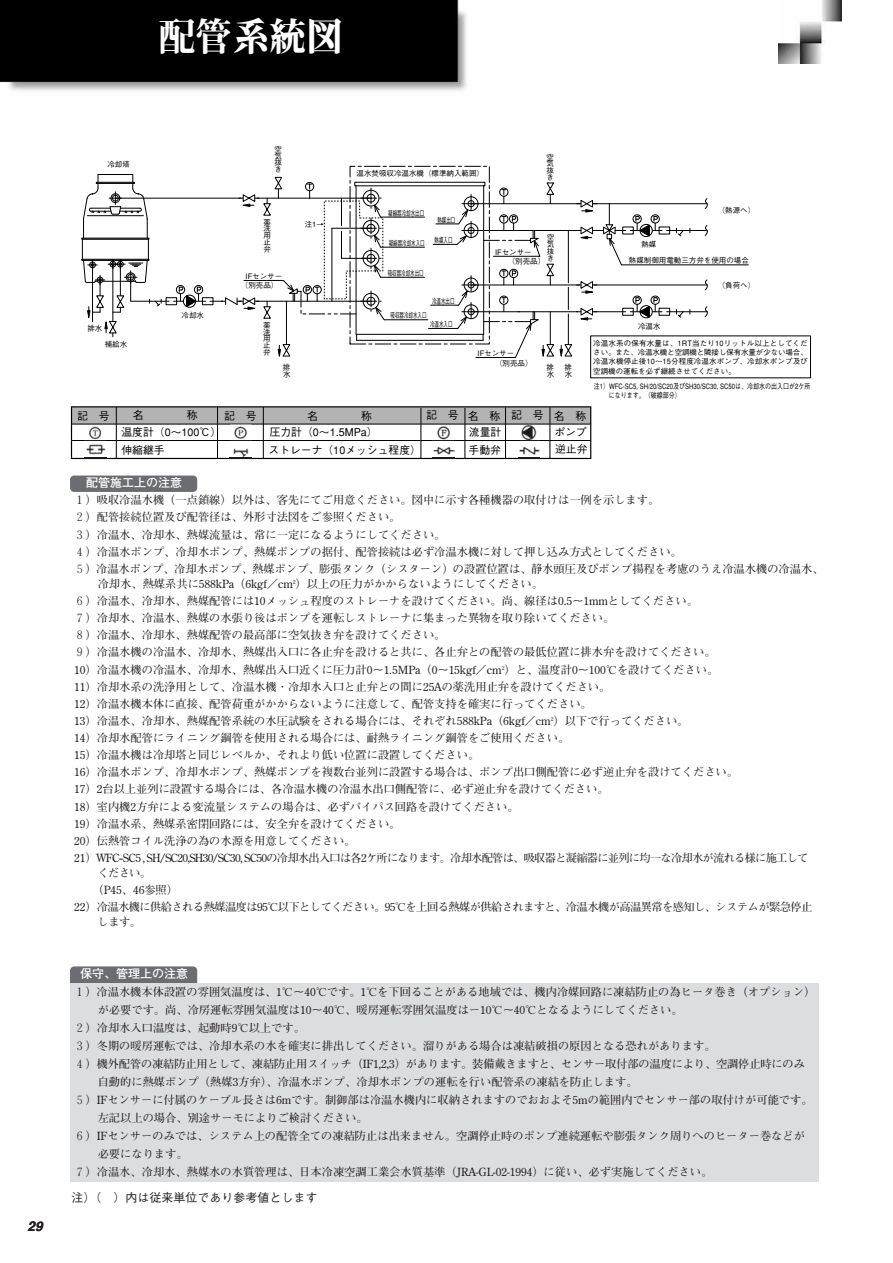
<style>
.page{position:relative;width:893px;height:1263px;background:#fff}
.page>*{position:absolute;margin:0;border:0;box-sizing:border-box;transform-origin:0 0}
.t1{font:39px "Midashi Min MA31";color:#fff;scale:.95 1}
.t2{font:500 12px "Gothic BBB";color:#231f20}
.t3{font:700 12px "Futo Go B101";color:#fff}
.t4{font:700 11.25px/17.1px "Futo Min A101";color:#231f20}
.t5{font:700 11.25px "Futo Min A101";letter-spacing:-.05em;color:#231f20}
.t6{font:500 10.8px/18.1px "Gothic BBB";color:#000}
.t7{font:500 7.5px/6.8px "Gothic BBB";color:#000;text-align:justify}
.t8{font:500 7.5px/9px "Gothic BBB";color:#000;scale:.8 1}
.t9{font:500 7.5px "Gothic BBB";color:#000;scale:.6 1}
</style>
<div class="page">
<img style="left:0;top:0;width:467px;height:91px">
<svg style="left:778px;top:0;width:64px;height:64px"></svg>
<hr style="left:667px;top:311px;width:40px;height:1px;background:#000">
<div style="left:659px;top:308px;width:11px;height:7px;border:1px solid #000"></div>
<div style="left:622px;top:308px;width:11px;height:7px;border:1px solid #000"></div>
<hr style="left:594px;top:311px;width:32px;height:1px;background:#000">
<svg style="left:676px;top:309px;width:8px;height:9px"></svg>
<hr style="left:471px;top:285px;width:108px;height:1px;background:#000">
<div style="left:166px;top:297px;width:11px;height:8px;border:1px solid #000"></div>
<hr style="left:594px;top:285px;width:113px;height:1px;background:#000">
<hr style="left:471px;top:311px;width:107px;height:1px;background:#000">
<hr style="left:131px;top:301px;width:38px;height:1px;background:#000">
<hr style="left:286px;top:301px;width:1px;height:44px;background:#000">
<hr style="left:356px;top:334px;width:128px;height:1px;background:#000">
<hr style="left:357px;top:340px;width:126px;height:1px;background:#000">
<div style="left:350px;top:166px;width:139px;height:178px;border:1px dashed #000"></div>
<hr style="left:356px;top:186px;width:1px;height:148px;background:#000">
<hr style="left:483px;top:186px;width:1px;height:148px;background:#000">
<div style="left:355px;top:182px;width:130px;height:4px;border:1px solid #000"></div>
<hr style="left:471px;top:203px;width:108px;height:1px;background:#000">
<hr style="left:667px;top:230px;width:40px;height:1px;background:#000">
<div style="left:659px;top:227px;width:11px;height:7px;border:1px solid #000"></div>
<svg style="left:676px;top:228px;width:8px;height:8px"></svg>
<hr style="left:594px;top:203px;width:113px;height:1px;background:#000">
<hr style="left:471px;top:230px;width:107px;height:1px;background:#000">
<hr style="left:568px;top:314px;width:1px;height:31px;background:#000">
<svg style="left:568px;top:287px;width:1px;height:22px"></svg>
<hr style="left:568px;top:230px;width:1px;height:53px;background:#000">
<hr style="left:115px;top:198px;width:126px;height:1px;background:#000">
<svg style="left:705px;top:306px;width:2px;height:11px"></svg>
<svg style="left:705px;top:279px;width:2px;height:11px"></svg>
<svg style="left:705px;top:225px;width:2px;height:11px"></svg>
<svg style="left:705px;top:198px;width:2px;height:11px"></svg>
<div style="left:651px;top:296px;width:8px;height:8px;border:1px solid #000;border-radius:50%"></div>
<div style="left:633px;top:296px;width:8px;height:8px;border:1px solid #000;border-radius:50%"></div>
<div style="left:499px;top:188px;width:9px;height:8px;border:1px solid #000;border-radius:50%"></div>
<svg style="left:546px;top:183px;width:8px;height:21px"></svg>
<hr style="left:381px;top:217px;width:43px;height:1px;background:#000">
<svg style="left:433px;top:189px;width:107px;height:68px"></svg>
<hr style="left:621px;top:265px;width:127px;height:1px;background:#000">
<hr style="left:381px;top:247px;width:43px;height:1px;background:#000">
<hr style="left:381px;top:277px;width:43px;height:1px;background:#000">
<hr style="left:384px;top:319px;width:44px;height:1px;background:#000">
<svg style="left:630px;top:297px;width:32px;height:21px"></svg>
<svg style="left:577px;top:308px;width:20px;height:12px"></svg>
<svg style="left:577px;top:281px;width:20px;height:12px"></svg>
<svg style="left:278px;top:344px;width:12px;height:13px"></svg>
<svg style="left:429px;top:264px;width:125px;height:94px"></svg>
<svg style="left:577px;top:200px;width:85px;height:65px"></svg>
<svg style="left:560px;top:344px;width:12px;height:13px"></svg>
<svg style="left:82px;top:174px;width:80px;height:163px"></svg>
<svg style="left:174px;top:177px;width:211px;height:143px"></svg>
<svg style="left:71px;top:406px;width:520px;height:53px"></svg>
<div style="left:70px;top:966px;width:127px;height:28px;background:#6c6d70;border-radius:4px"></div>
<div style="left:70px;top:983px;width:748px;height:199px;background:#dcdddf"></div>
<div style="left:70px;top:475px;width:127px;height:17px;background:#6c6d70;border-radius:4px"></div>
<h1 class="t1" style="left:158px;top:15px;width:196px">配管系統図</h1>
<p class="t7" style="left:107px;top:161px;width:24px">冷却塔</p>
<p class="t7" style="left:275px;top:146px;width:9px">空気抜き</p>
<p class="t7" style="left:357px;top:170px;width:129px">温水焚吸収冷温水機（標準納入範囲）</p>
<p class="t7" style="left:546px;top:150px;width:9px;line-height:13.5px">空抜</p>
<p class="t7" style="left:546px;top:174px;width:9px">き</p>
<p class="t7" style="left:546px;top:160px;width:9px">気</p>
<p class="t7" style="left:87px;top:325px;width:16px">排水</p>
<p class="t7" style="left:105px;top:341px;width:24px">補給水</p>
<p class="t7" style="left:181px;top:312px;width:24px">冷却水</p>
<p class="t7" style="left:263px;top:219px;width:9px">薬洗用止弁</p>
<p class="t7" style="left:246px;top:273px;width:38px">IFセンサー</p>
<p class="t7" style="left:241px;top:282px;width:39px">（別売品）</p>
<p class="t7" style="left:263px;top:322px;width:9px">薬洗用止弁</p>
<p class="t7" style="left:283px;top:364px;width:9px">排</p>
<p class="t7" style="left:283px;top:371px;width:9px">水</p>
<p class="t7" style="left:305px;top:221px;width:21px">注1→</p>
<p class="t9" style="left:388px;top:209px;width:61px">凝縮器冷却水出口</p>
<p class="t9" style="left:437px;top:215px;width:31px">熱媒出口</p>
<p class="t9" style="left:435px;top:236px;width:31px">熱媒入口</p>
<p class="t9" style="left:389px;top:239px;width:61px">凝縮器冷却水入口</p>
<p class="t9" style="left:388px;top:269px;width:61px">吸収器冷却水出口</p>
<p class="t9" style="left:390px;top:311px;width:61px">吸収器冷却水入口</p>
<p class="t9" style="left:432px;top:297px;width:39px">冷温水出口</p>
<p class="t9" style="left:430px;top:320px;width:39px">冷温水入口</p>
<p class="t7" style="left:547px;top:234px;width:9px">空気</p>
<p class="t7" style="left:547px;top:255px;width:9px">き</p>
<p class="t7" style="left:547px;top:248px;width:9px">抜</p>
<p class="t7" style="left:495px;top:249px;width:38px">IFセンサー</p>
<p class="t7" style="left:508px;top:258px;width:39px">（別売品）</p>
<p class="t7" style="left:478px;top:350px;width:38px">IFセンサー</p>
<p class="t7" style="left:495px;top:360px;width:39px">（別売品）</p>
<p class="t7" style="left:546px;top:364px;width:9px">排</p>
<p class="t7" style="left:547px;top:371px;width:9px">水</p>
<p class="t7" style="left:564px;top:365px;width:9px;line-height:6.3px">排水</p>
<p class="t7" style="left:641px;top:241px;width:16px">熱媒</p>
<p class="t7" style="left:718px;top:207px;width:39px">（熱源へ）</p>
<p class="t7" style="left:629px;top:257px;width:121px">熱媒制御用電動三方弁を使用の場合</p>
<p class="t7" style="left:638px;top:323px;width:24px">冷温水</p>
<p class="t7" style="left:718px;top:282px;width:39px">（負荷へ）</p>
<p class="t7" style="left:593px;top:339px;width:216px;line-height:9.3px">冷温水系の保有水量は、1RT当たり10リットル以上としてください。また、冷温水機と空調機と隣接し保有水量が少ない場合、冷温水機停止後10～15分程度冷温水ポンプ、冷却水ポンプ及び空調機の運転を必ず継続させてください。</p>
<p class="t8" style="left:609px;top:382px;width:254px;text-indent:-15px">注1）WFC-SC5, SH/20/SC20及びSH30/SC30, SC50は、冷却水の出入口が2ケ所になります。（破線部分）</p>
<p class="t6" style="left:77px;top:407px;width:34px">記　号</p>
<p class="t6" style="left:224px;top:407px;width:34px">記　号</p>
<p class="t6" style="left:122px;top:423px;width:101px">温度計（0～100℃）伸縮継手</p>
<p class="t6" style="left:269px;top:423px;width:154px">圧力計（0～1.5MPa）<br>ストレーナ（10メッシュ程度）</p>
<p class="t6" style="left:426px;top:408px;width:77px;line-height:16.2px;text-align:right">記　号 名　称流量計</p>
<p class="t6" style="left:469px;top:441px;width:34px">手動弁</p>
<p class="t6" style="left:554px;top:408px;width:35px;line-height:16.8px;text-align:justify;text-indent:-43px">記　号 名　称ポンプ逆止弁</p>
<p class="t3" style="left:86px;top:476px;width:97px">配管施工上の注意</p>
<p class="t4" style="left:74px;top:492px;width:751px">１）吸収冷温水機（一点鎖線）以外は、客先にてご用意ください。図中に示す各種機器の取付けは一例を示します。<br>２）配管接続位置及び配管径は、外形寸法図をご参照ください。<br>３）冷温水、冷却水、熱媒流量は、常に一定になるようにしてください。<br>４）冷温水ポンプ、冷却水ポンプ、熱媒ポンプの据付、配管接続は必ず冷温水機に対して押し込み方式としてください。<br>５）冷温水ポンプ、冷却水ポンプ、熱媒ポンプ、膨張タンク（シスターン）の設置位置は、静水頭圧及びポンプ揚程を考慮のうえ冷温水機の冷温水、</p>
<p class="t4" style="left:74px;top:575px;width:736px;text-indent:23px">冷却水、熱媒系共に588kPa（6kgf／cm<sup>2</sup>）以上の圧力がかからないようにしてください。<br>６）冷温水、冷却水、熱媒配管には10メッシュ程度のストレーナを設けてください。尚、線径は0.5〜1mmとしてください。<br>７）冷却水、冷温水、熱媒の水張り後はポンプを運転しストレーナに集まった異物を取り除いてください。<br>８）冷温水、冷却水、熱媒配管の最高部に空気抜き弁を設けてください。<br>９）冷温水機の冷温水、冷却水、熱媒出入口に各止弁を設けると共に、各止弁との配管の最低位置に排水弁を設けてください。<br>10）冷温水機の冷温水、冷却水、熱媒出入口近くに圧力計0〜1.5MPa（0〜15kgf／cm<sup>2</sup>）と、温度計0〜100℃を設けてください。<br>11）冷却水系の洗浄用として、冷温水機・冷却水入口と止弁との間に25Aの薬洗用止弁を設けてください。<br>12）冷温水機本体に直接、配管荷重がかからないように注意して、配管支持を確実に行ってください。<br>13）冷温水、冷却水、熱媒配管系統の水圧試験をされる場合には、それぞれ588kPa（6kgf／cm<sup>2</sup>）以下で行ってください。<br>14）冷却水配管にライニング鋼管を使用される場合には、耐熱ライニング鋼管をご使用ください。<br>15）冷温水機は冷却塔と同じレベルか、それより低い位置に設置してください。<br>16）冷温水ポンプ、冷却水ポンプ、熱媒ポンプを複数台並列に設置する場合は、ポンプ出口側配管に必ず逆止弁を設けてください。<br>17）2台以上並列に設置する場合には、各冷温水機の冷温水出口側配管に、必ず逆止弁を設けてください。<br>18）室内機2方弁による変流量システムの場合は、必ずバイパス回路を設けてください。<br>19）冷温水系、熱媒系密閉回路には、安全弁を設けてください。<br>20）伝熱管コイル洗浄の為の水源を用意してください。<br>21）WFC--SC5 , SH/SC20,SH30/SC30, SC50の冷却水出入口は各2ケ所になります。冷却水配管は、吸収器と凝縮器に並列に均一な冷却水が流れる様に施工して</p>
<p class="t4" style="left:98px;top:864px;width:55px">ください。</p>
<p class="t4" style="left:93px;top:882px;width:87px">（P45、46参照）</p>
<p class="t5" style="left:74px;top:900px;width:739px">22）冷温水機に供給される熱媒温度は95℃以下としてください。95℃を上回る熱媒が供給されますと、冷温水機が高温異常を感知し、システムが緊急停止</p>
<p class="t4" style="left:98px;top:914px;width:45px">します。</p>
<p class="t3" style="left:80px;top:967px;width:109px">保守、管理上の注意</p>
<p class="t4" style="left:74px;top:984px;width:743px">１）冷温水機本体設置の雰囲気温度は、1℃〜40℃です。1℃を下回ることがある地域では、機内冷媒回路に凍結防止の為ヒータ巻き（オプション）</p>
<p class="t4" style="left:98px;top:1002px;width:586px">が必要です。尚、冷房運転雰囲気温度は10〜40℃、暖房運転雰囲気温度はー10℃〜40℃となるようにしてください。</p>
<p class="t4" style="left:74px;top:1020px;width:232px">２）冷却水入口温度は、起動時9℃以上です。</p>
<p class="t4" style="left:74px;top:1038px;width:643px">３）冬期の暖房運転では、冷却水系の水を確実に排出してください。溜りがある場合は凍結破損の原因となる恐れがあります。</p>
<p class="t4" style="left:74px;top:1056px;width:732px">４）機外配管の凍結防止用として、凍結防止用スイッチ（IF1,2,3）があります。装備戴きますと、センサー取付部の温度により、空調停止時にのみ</p>
<p class="t4" style="left:98px;top:1074px;width:541px">自動的に熱媒ポンプ（熱媒3方弁）、冷温水ポンプ、冷却水ポンプの運転を行い配管系の凍結を防止します。</p>
<p class="t4" style="left:74px;top:1092px;width:740px">５）IFセンサーに付属のケーブル長さは6mです。制御部は冷温水機内に収納されますのでおおよそ5mの範囲内でセンサー部の取付けが可能です。</p>
<p class="t4" style="left:98px;top:1110px;width:272px">左記以上の場合、別途サーモによりご検討ください。</p>
<p class="t4" style="left:74px;top:1128px;width:732px">６）IFセンサーのみでは、システム上の配管全ての凍結防止は出来ません。空調停止時のポンプ連続運転や膨張タンク周りへのヒーター巻などが</p>
<p class="t4" style="left:98px;top:1146px;width:91px">必要になります。</p>
<p class="t4" style="left:74px;top:1164px;width:640px">７）冷温水、冷却水、熱媒水の水質管理は、日本冷凍空調工業会水質基準（JRA-GL-02-1994）に従い、必ず実施してください。</p>
<p class="t2" style="left:72px;top:1191px;width:248px">注）（ ）内は従来単位であり参考値とします</p>
</div>
